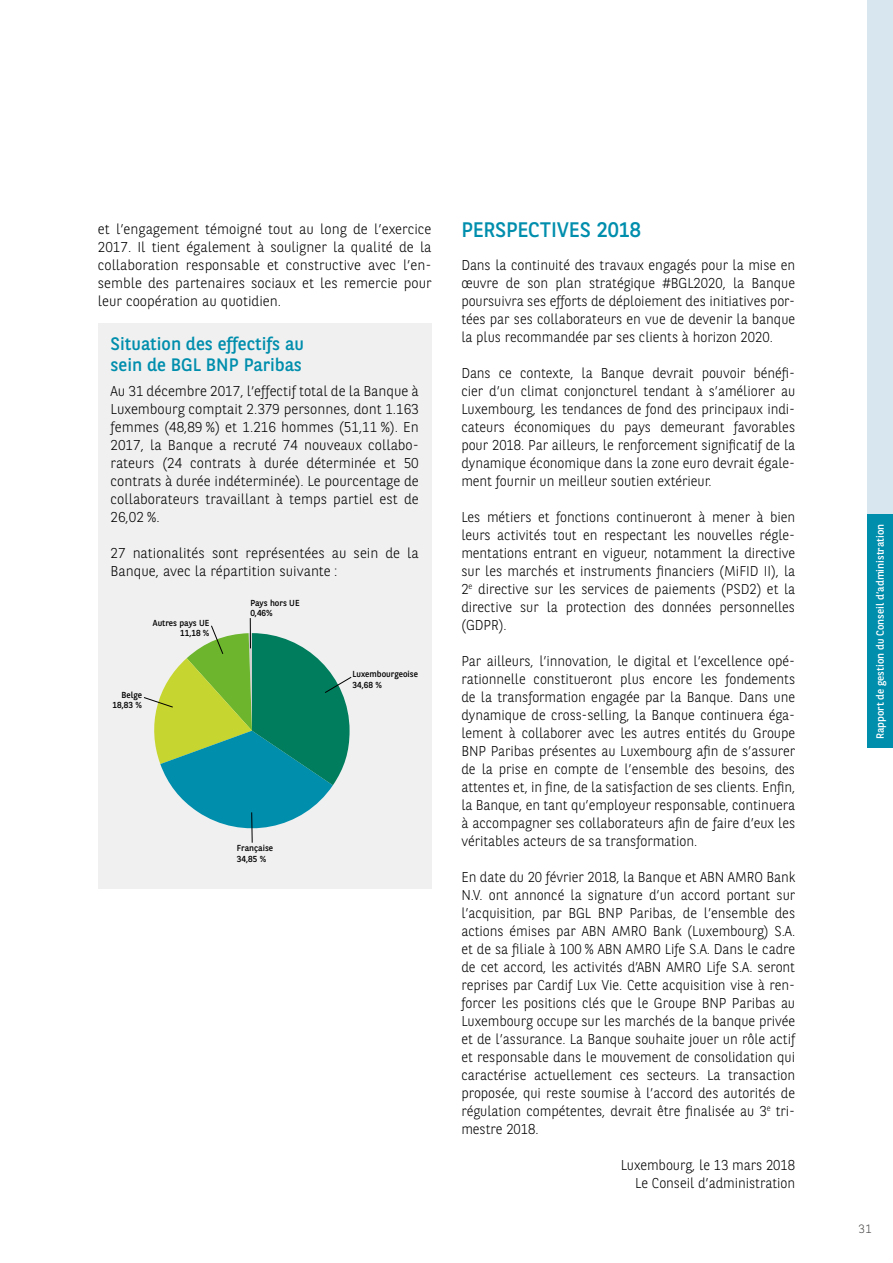
<style>
.page{position:relative;width:893px;height:1263px;background:#fff}
.page>*{position:absolute;margin:0;border:0;box-sizing:border-box;transform-origin:0 0}
.t1{font:21px "BNPP Sans";letter-spacing:-.01em;color:#008ead}
.t2{font:18px/21.6px "BNPP Sans";color:#008ead}
.t3{font:300 14.25px/18px "BNPP Sans";letter-spacing:-.005em;color:#000;text-align:justify}
.t4{font:300 12px "BNPP Sans";color:#4a4a49}
.t5{font:10.5px "BNPP Sans";color:#fff}
.t6{font:8.7px/10.5px "BNPP Sans";color:#000}
</style>
<div class="page">
<div style="left:867px;top:0;width:26px;height:733px;background:#d8e7ef"></div>
<div style="left:867px;top:514px;width:26px;height:234px;background:#008ead"></div>
<div style="left:98px;top:323px;width:334px;height:565px;background:#f0f0f0"></div>
<hr style="left:250px;top:618px;width:1px;height:30px;background:#000">
<svg style="left:143px;top:625px;width:209px;height:218px"></svg>
<p class="t3" style="left:98px;top:219px;width:335px">et l’engagement témoigné tout au long de l’exercice 2017. Il tient également à souligner la qualité de la collaboration responsable et constructive avec l’en&shy;semble des partenaires sociaux et les remercie pour leur coopération au quotidien.</p>
<h1 class="t1" style="left:461px;top:215px;width:181px">PERSPECTIVES 2018</h1>
<p class="t3" style="left:461px;top:255px;width:335px">Dans la continuité des travaux engagés pour la mise en œuvre de son plan stratégique #BGL2020, la Banque poursuivra ses efforts de déploiement des initiatives por&shy;tées par ses collaborateurs en vue de devenir la banque la plus recommandée par ses clients à horizon 2020.</p>
<p class="t3" style="left:461px;top:363px;width:335px">Dans ce contexte, la Banque devrait pouvoir bénéfi&shy;cier d’un climat conjoncturel tendant à s’améliorer au Luxembourg, les tendances de fond des principaux indi&shy;cateurs économiques du pays demeurant favorables pour 2018. Par ailleurs, le renforcement significatif de la dynamique économique dans la zone euro devrait égale&shy;ment fournir un meilleur soutien extérieur.</p>
<p class="t3" style="left:461px;top:507px;width:335px">Les métiers et fonctions continueront à mener à bien leurs activités tout en respectant les nouvelles régle&shy;mentations entrant en vigueur, notamment la directive sur les marchés et instruments financiers (MiFID II), la 2<sup>e</sup> directive sur les services de paiements (PSD2) et la directive sur la protection des données personnelles (GDPR).</p>
<p class="t3" style="left:461px;top:651px;width:335px">Par ailleurs, l’innovation, le digital et l’excellence opé&shy;rationnelle constitueront plus encore les fondements de la transformation engagée par la Banque. Dans une dynamique de cross-selling, la Banque continuera éga&shy;lement à collaborer avec les autres entités du Groupe BNP Paribas présentes au Luxembourg afin de s’assurer de la prise en compte de l’ensemble des besoins, des attentes et, in fine, de la satisfaction de ses clients. Enfin, la Banque, en tant qu’employeur responsable, continuera à accompagner ses collaborateurs afin de faire d’eux les véritables acteurs de sa transformation.</p>
<p class="t3" style="left:461px;top:867px;width:335px">En date du 20 février 2018, la Banque et ABN AMRO Bank N.V. ont annoncé la signature d’un accord portant sur l’acquisition, par BGL BNP Paribas, de l’ensemble des actions émises par ABN AMRO Bank (Luxembourg) S.A. et de sa filiale à 100 % ABN AMRO Life S.A. Dans le cadre de cet accord, les activités d’ABN AMRO Life S.A. seront reprises par Cardif Lux Vie. Cette acquisition vise à ren&shy;forcer les positions clés que le Groupe BNP Paribas au Luxembourg occupe sur les marchés de la banque privée et de l’assurance. La Banque souhaite jouer un rôle actif et responsable dans le mouvement de consolidation qui caractérise actuellement ces secteurs. La transaction proposée, qui reste soumise à l’accord des autorités de régulation compétentes, devrait être finalisée au 3<sup>e</sup> tri&shy;mestre 2018.</p>
<p class="t3" style="left:621px;top:1155px;width:176px;text-align:right">Luxembourg, le 13 mars 2018<br>Le Conseil d’administration</p>
<p class="t2" style="left:111px;top:332px;width:195px">Situation des effectifs au sein de BGL BNP Paribas</p>
<p class="t3" style="left:111px;top:381px;width:310px">Au 31 décembre 2017, l’effectif total de la Banque à Luxembourg comptait 2.379 personnes, dont 1.163 femmes (48,89 %) et 1.216 hommes (51,11 %). En 2017, la Banque a recruté 74 nouveaux collabo&shy;rateurs (24 contrats à durée déterminée et 50 contrats à durée indéterminée). Le pourcentage de collaborateurs travaillant à temps partiel est de 26,02 %.</p>
<p class="t3" style="left:111px;top:543px;width:310px">27 nationalités sont représentées au sein de la<br>Banque, avec la répartition suivante :</p>
<p class="t6" style="left:250px;top:597px;width:51px">Pays hors UE<br>0,46%</p>
<p class="t6" style="left:153px;top:617px;width:58px;text-align:right">Autres pays UE<br>11,18 %</p>
<p class="t6" style="left:353px;top:669px;width:67px">Luxembourgeoise<br>34,68 %</p>
<p class="t6" style="left:113px;top:689px;width:31px;text-align:right">Belge<br>18,83 %</p>
<p class="t6" style="left:237px;top:843px;width:38px">Française<br>34,85 %</p>
<p class="t5" style="left:873px;top:739px;width:217px;rotate:-90deg">Rapport de gestion du Conseil d’administration</p>
<p class="t4" style="left:858px;top:1220px;width:15px">31</p>
</div>
